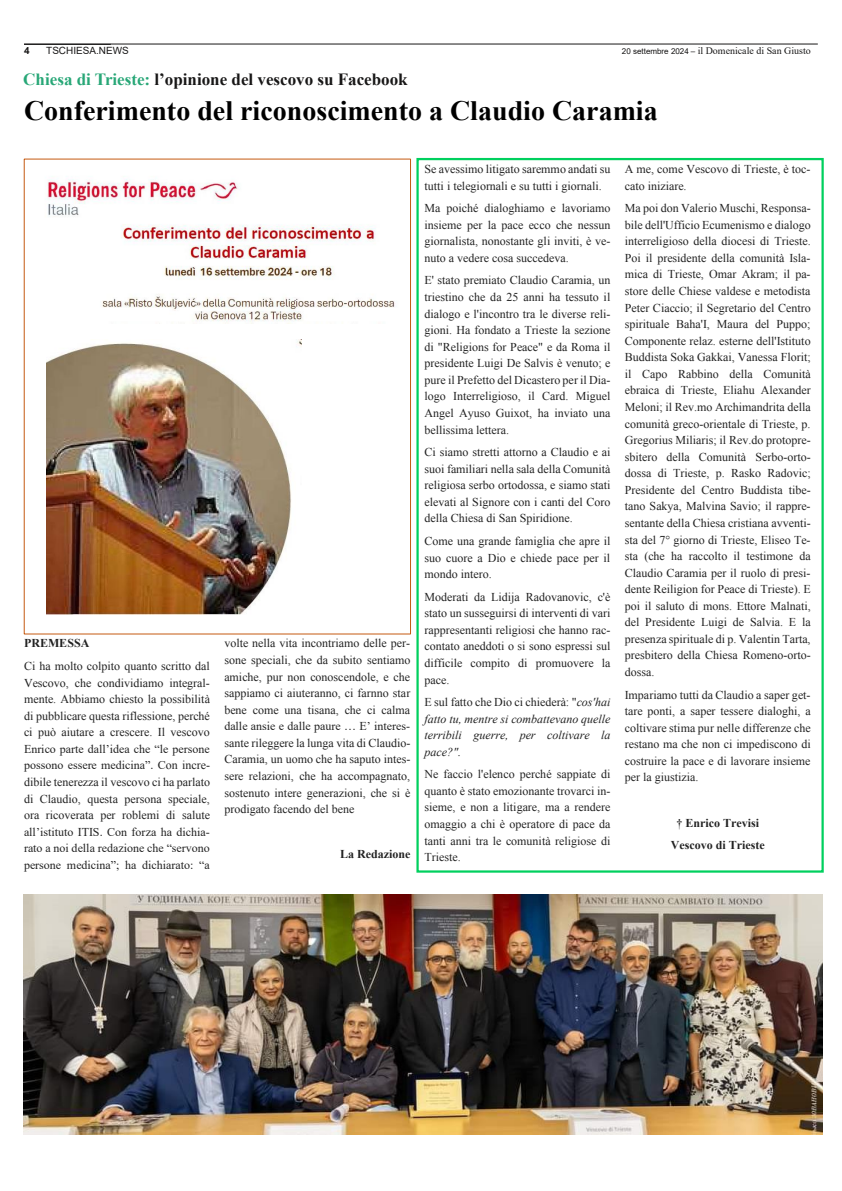
<style>
.page{position:relative;width:842px;height:1191px;background:#fff}
.page>*{position:absolute;margin:0;border:0;box-sizing:border-box;transform-origin:0 0}
.t1{font:700 28px "Times New Roman";color:#000}
.t2{font:700 17px "Times New Roman";color:#181717}
.t3{font:12px/16.6px "Times New Roman";color:#222;text-align:justify}
.t4{font:italic 12px/16.6px "Times New Roman";color:#222;text-align:justify}
.t5{font:700 12px/22.6px "Times New Roman";color:#222;text-align:center}
.t6{font:10px "Times New Roman";color:#181717}
.t7{font:10px "Arial";color:#181717}
.t8{font:700 10px "Arial";color:#181717}
.s1{font-family:"Arial";font-size:8px}
.s2{color:#28a777}
.s3{font-weight:700}
.s4{font-style:normal}
</style>
<div class="page">
<hr style="left:24px;top:44px;width:794px;height:1px;background:#181717">
<img style="left:47px;top:179px;width:348px;height:145px">
<img style="left:24px;top:895px;width:799px;height:239px">
<img style="left:47px;top:339px;width:254px;height:276px">
<div style="left:416px;top:158px;width:408px;height:714px;border:2px solid #00d05e"></div>
<p class="t8" style="left:24px;top:43px;width:7px">4</p>
<p class="t7" style="left:46px;top:43px;width:84px">TSCHIESA.NEWS</p>
<p class="t6" style="left:622px;top:43px;width:190px"><span class="s1">20 settembre 2024 –</span> il Domenicale di San Giusto</p>
<p class="t2" style="left:23px;top:67px;width:386px"><span class="s2">Chiesa di Trieste:</span> l’opinione del vescovo su Facebook</p>
<p class="t1" style="left:24px;top:90px;width:635px">Conferimento del riconoscimento a Claudio Caramia</p>
<p class="t3" style="left:24px;top:632px;width:187px;line-height:22.6px"><span class="s3">PREMESSA<br></span>Ci ha molto colpito quanto scritto dal</p>
<p class="t3" style="left:24px;top:674px;width:188px">Vescovo, che condividiamo integral&shy;mente. Abbiamo chiesto la possibilità di pubblicare questa riflessione, perché ci può aiutare a crescere. Il vescovo Enrico parte dall’idea che “le persone possono essere medicina”. Con incre&shy;dibile tenerezza il vescovo ci ha parlato di Claudio, questa persona speciale, ora ricoverata per roblemi di salute all’istituto ITIS. Con forza ha dichia&shy;rato a noi della redazione che “servono persone medicina”; ha dichiarato: “a</p>
<p class="t3" style="left:224px;top:635px;width:188px">volte nella vita incontriamo delle per&shy;sone speciali, che da subito sentiamo amiche, pur non conoscendole, e che sappiamo ci aiuteranno, ci farnno star bene come una tisana, che ci calma dalle ansie e dalle paure … E’ interes&shy;sante rileggere la lunga vita di Claudio-Caramia, un uomo che ha saputo intes&shy;sere relazioni, che ha accompagnato, sostenuto intere generazioni, che si è prodigato facendo del bene</p>
<p class="t5" style="left:340px;top:842px;width:72px">La Redazione</p>
<p class="t3" style="left:425px;top:160px;width:187px">Se avessimo litigato saremmo andati su tutti i telegiornali e su tutti i giornali.</p>
<p class="t3" style="left:425px;top:200px;width:187px">Ma poiché dialoghiamo e lavoriamo insieme per la pace ecco che nessun giornalista, nonostante gli inviti, è ve&shy;nuto a vedere cosa succedeva.</p>
<p class="t3" style="left:425px;top:272px;width:187px">E' stato premiato Claudio Caramia, un triestino che da 25 anni ha tessuto il dialogo e l'incontro tra le diverse reli&shy;gioni. Ha fondato a Trieste la sezione di "Religions for Peace" e da Roma il presidente Luigi De Salvis è venuto; e pure il Prefetto del Dicastero per il Dia&shy;logo Interreligioso, il Card. Miguel Angel Ayuso Guixot, ha inviato una bellissima lettera.</p>
<p class="t3" style="left:425px;top:443px;width:187px">Ci siamo stretti attorno a Claudio e ai suoi familiari nella sala della Comunità religiosa serbo ortodossa, e siamo stati elevati al Signore con i canti del Coro della Chiesa di San Spiridione.</p>
<p class="t3" style="left:425px;top:532px;width:187px">Come una grande famiglia che apre il suo cuore a Dio e chiede pace per il mondo intero.</p>
<p class="t3" style="left:425px;top:588px;width:187px">Moderati da Lidija Radovanovic, c'è stato un susseguirsi di interventi di vari rappresentanti religiosi che hanno rac&shy;contato aneddoti o si sono espressi sul difficile compito di promuovere la pace.</p>
<p class="t4" style="left:425px;top:693px;width:187px"><span class="s4">E sul fatto che Dio ci chiederà: "</span>cos'hai fatto tu, mentre si combattevano quelle terribili guerre, per coltivare la pace?".</p>
<p class="t3" style="left:425px;top:765px;width:187px">Ne faccio l'elenco perché sappiate di quanto è stato emozionante trovarci in&shy;sieme, e non a litigare, ma a rendere omaggio a chi è operatore di pace da tanti anni tra le comunità religiose di Trieste.</p>
<p class="t3" style="left:625px;top:160px;width:187px">A me, come Vescovo di Trieste, è toc&shy;cato iniziare.</p>
<p class="t3" style="left:625px;top:200px;width:188px">Ma poi don Valerio Muschi, Responsa&shy;bile dell'Ufficio Ecumenismo e dialogo interreligioso della diocesi di Trieste.<br>Poi il presidente della comunità Isla&shy;mica di Trieste, Omar Akram; il pa&shy;store delle Chiese valdese e metodista Peter Ciaccio; il Segretario del Centro spirituale Baha'I, Maura del Puppo; Componente relaz. esterne dell'Istituto Buddista Soka Gakkai, Vanessa Florit; il Capo Rabbino della Comunità ebraica di Trieste, Eliahu Alexander Meloni; il Rev.mo Archimandrita della comunità greco-orientale di Trieste, p.<br>Gregorius Miliaris; il Rev.do protopre&shy;sbitero della Comunità Serbo-orto&shy;dossa di Trieste, p. Rasko Radovic; Presidente del Centro Buddista tibe&shy;tano Sakya, Malvina Savio; il rappre&shy;sentante della Chiesa cristiana avventi&shy;sta del 7° giorno di Trieste, Eliseo Te&shy;sta (che ha raccolto il testimone da Claudio Caramia per il ruolo di presi&shy;dente Reiligion for Peace di Trieste). E poi il saluto di mons. Ettore Malnati, del Presidente Luigi de Salvia. E la presenza spirituale di p. Valentin Tarta, presbitero della Chiesa Romeno-orto&shy;dossa.</p>
<p class="t3" style="left:625px;top:686px;width:187px">Impariamo tutti da Claudio a saper get&shy;tare ponti, a saper tessere dialoghi, a coltivare stima pur nelle differenze che restano ma che non ci impediscono di costruire la pace e di lavorare insieme per la giustizia.</p>
<p class="t5" style="left:671px;top:811px;width:95px">† Enrico Trevisi<br>Vescovo di Trieste</p>
</div>
